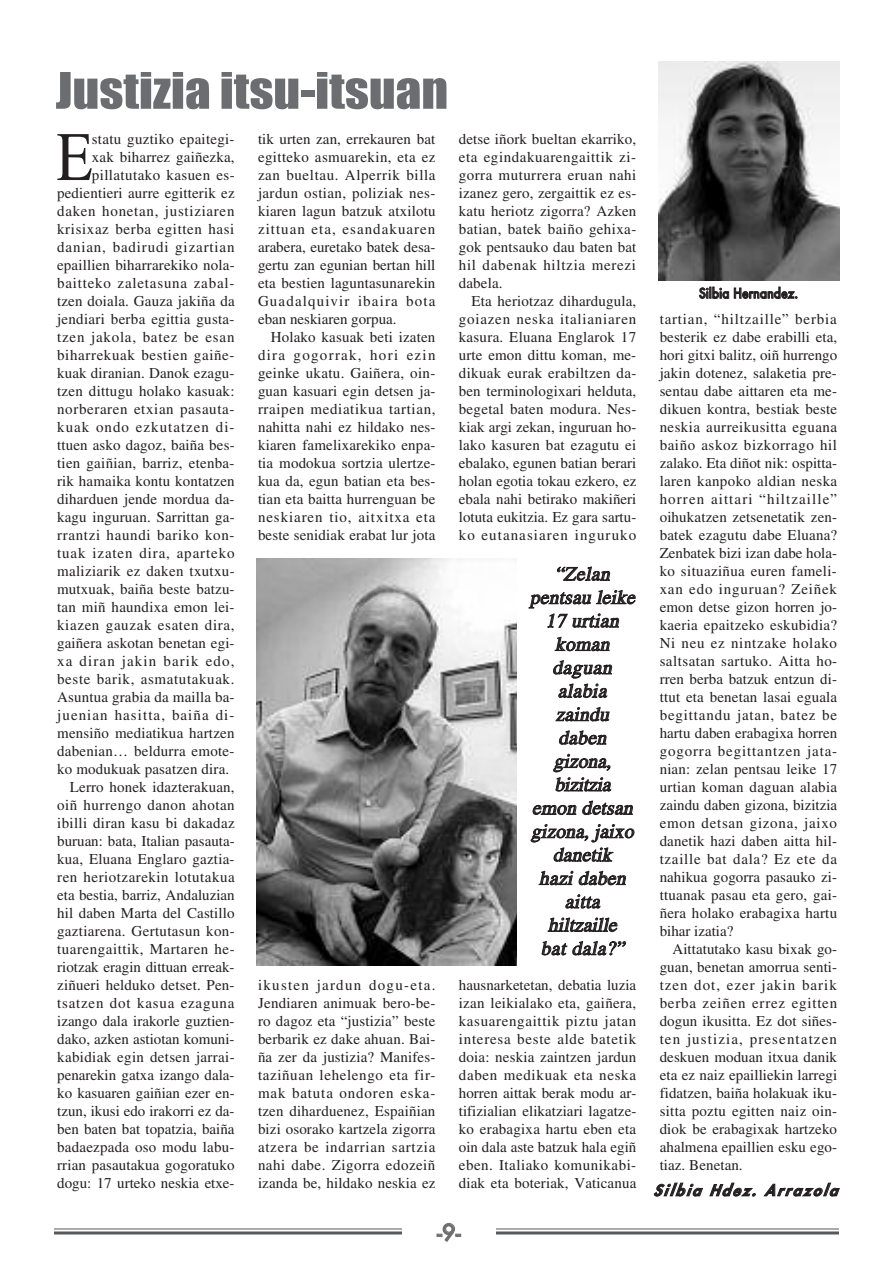
<style>
.page{position:relative;width:893px;height:1263px;background:#fff}
.page>*{position:absolute;margin:0;border:0;box-sizing:border-box;transform-origin:0 0}
.t1{font:69.3px "Times";color:#231f20;scale:.85 1}
.t2{font:46.5px "Impact";color:#6c6d70;scale:1.1 1}
.t3{font:500 22.5px "Futura";color:#6c6d70}
.t4{font:italic 19.5px/23.4px "Times";letter-spacing:.015em;color:#231f20;text-align:center}
.t5{font:15px/18px "Times";letter-spacing:.015em;color:#231f20;text-align:justify}
.t6{font:15px "Times";letter-spacing:.04em;color:#231f20}
.t7{font:15px "Times";letter-spacing:.035em;color:#231f20}
.t8{font:15px "Times";letter-spacing:.055em;color:#231f20}
.t9{font:15px "Times";letter-spacing:.045em;color:#231f20}
.t10{font:15px "Times";letter-spacing:.05em;color:#231f20}
.t11{font:15px "Times";letter-spacing:.06em;color:#231f20}
.t12{font:15px "Times";letter-spacing:.07em;color:#231f20}
.t13{font:15px "Times";letter-spacing:.065em;color:#231f20}
.t14{font:15px "Times";letter-spacing:.075em;color:#231f20}
.t15{font:italic 800 15px "Futura";letter-spacing:.15em;color:#231f20}
.t16{font:500 13.5px "Futura";letter-spacing:-.005em;color:#231f20;scale:.9 1}
</style>
<div class="page">
<hr style="left:54px;top:1228px;width:785px;height:1px;background:#57585a">
<hr style="left:54px;top:1231px;width:785px;height:3px;background:#57585a">
<div style="left:402px;top:1212px;width:93px;height:45px;background:#fff"></div>
<img style="left:659px;top:62px;width:180px;height:219px">
<img style="left:256px;top:559px;width:260px;height:406px">
<h2 class="t2" style="left:56px;top:66px;width:358px">JUSTIZIA ITSU-ITSUAN</h2>
<h1 class="t1" style="left:57px;top:133px;width:44px">E</h1>
<p class="t5" style="left:92px;top:132px;width:144px">statu guztiko epaitegi-</p>
<p class="t5" style="left:92px;top:150px;width:144px">xak biharrez gaiñezka,</p>
<p class="t5" style="left:92px;top:168px;width:144px">pillatutako kasuen es-</p>
<p class="t5" style="left:57px;top:186px;width:179px">pedientieri aurre egitterik ez</p>
<p class="t9" style="left:57px;top:206px;width:179px">daken honetan, justiziaren</p>
<p class="t6" style="left:57px;top:224px;width:179px">krisixaz berba egitten hasi</p>
<p class="t8" style="left:57px;top:242px;width:179px">danian, badirudi gizartian</p>
<p class="t5" style="left:57px;top:258px;width:179px">epaillien biharrarekiko nola-</p>
<p class="t8" style="left:57px;top:278px;width:179px">baitteko zaletasuna zabal-</p>
<p class="t5" style="left:57px;top:294px;width:179px">tzen doiala. Gauza jakiña da</p>
<p class="t5" style="left:57px;top:312px;width:179px">jendiari berba egittia gusta-</p>
<p class="t10" style="left:57px;top:332px;width:179px">tzen jakola, batez be esan</p>
<p class="t6" style="left:57px;top:350px;width:179px">biharrekuak bestien gaiñe-</p>
<p class="t5" style="left:57px;top:366px;width:179px">kuak diranian. Danok ezagu-</p>
<p class="t5" style="left:57px;top:384px;width:179px">tzen dittugu holako kasuak:</p>
<p class="t6" style="left:57px;top:404px;width:179px">norberaren etxian pasauta-</p>
<p class="t13" style="left:57px;top:422px;width:179px">kuak ondo ezkutatzen di-</p>
<p class="t5" style="left:57px;top:438px;width:179px">ttuen asko dagoz, baiña bes-</p>
<p class="t5" style="left:57px;top:456px;width:179px">tien gaiñian, barriz, etenba-</p>
<p class="t5" style="left:57px;top:474px;width:179px">rik hamaika kontu kontatzen</p>
<p class="t5" style="left:57px;top:492px;width:179px">diharduen jende mordua da-</p>
<p class="t5" style="left:57px;top:510px;width:179px">kagu inguruan. Sarrittan ga-</p>
<p class="t9" style="left:57px;top:530px;width:179px">rrantzi haundi bariko kon-</p>
<p class="t11" style="left:57px;top:548px;width:179px">tuak izaten dira, aparteko</p>
<p class="t5" style="left:57px;top:564px;width:179px">maliziarik ez daken txutxu-</p>
<p class="t5" style="left:57px;top:582px;width:179px">mutxuak, baiña beste batzu-</p>
<p class="t5" style="left:57px;top:600px;width:179px">tan miñ haundixa emon lei-</p>
<p class="t6" style="left:57px;top:620px;width:179px">kiazen gauzak esaten dira,</p>
<p class="t5" style="left:57px;top:636px;width:179px">gaiñera askotan benetan egi-</p>
<p class="t14" style="left:57px;top:656px;width:179px">xa diran jakin barik edo,</p>
<p class="t6" style="left:57px;top:674px;width:179px">beste barik, asmatutakuak.</p>
<p class="t5" style="left:57px;top:690px;width:179px">Asuntua grabia da mailla ba-</p>
<p class="t12" style="left:57px;top:710px;width:179px">juenian hasitta, baiña di-</p>
<p class="t5" style="left:57px;top:726px;width:179px">mensiño mediatikua hartzen</p>
<p class="t5" style="left:57px;top:744px;width:179px">dabenian… beldurra emote-</p>
<p class="t5" style="left:57px;top:762px;width:174px">ko modukuak pasatzen dira.</p>
<p class="t5" style="left:70px;top:780px;width:166px">Lerro honek idazterakuan,</p>
<p class="t7" style="left:57px;top:800px;width:179px">oiñ hurrengo danon ahotan</p>
<p class="t5" style="left:57px;top:816px;width:179px">ibilli diran kasu bi dakadaz</p>
<p class="t5" style="left:57px;top:834px;width:179px">buruan: bata, Italian pasauta-</p>
<p class="t5" style="left:57px;top:852px;width:179px">kua, Eluana Englaro gaztia-</p>
<p class="t7" style="left:57px;top:872px;width:179px">ren heriotzarekin lotutakua</p>
<p class="t5" style="left:57px;top:888px;width:179px">eta bestia, barriz, Andaluzian</p>
<p class="t5" style="left:57px;top:906px;width:179px">hil daben Marta del Castillo</p>
<p class="t5" style="left:57px;top:924px;width:179px">gaztiarena. Gertutasun kon-</p>
<p class="t7" style="left:57px;top:944px;width:179px">tuarengaittik, Martaren he-</p>
<p class="t5" style="left:57px;top:960px;width:179px">riotzak eragin dittuan erreak-</p>
<p class="t5" style="left:57px;top:978px;width:179px">ziñueri helduko detset. Pen-</p>
<p class="t10" style="left:57px;top:998px;width:179px">tsatzen dot kasua ezaguna</p>
<p class="t5" style="left:57px;top:1014px;width:179px">izango dala irakorle guztien-</p>
<p class="t5" style="left:57px;top:1032px;width:179px">dako, azken astiotan komuni-</p>
<p class="t5" style="left:57px;top:1050px;width:179px">kabidiak egin detsen jarrai-</p>
<p class="t5" style="left:57px;top:1068px;width:179px">penarekin gatxa izango dala-</p>
<p class="t5" style="left:57px;top:1086px;width:179px">ko kasuaren gaiñian ezer en-</p>
<p class="t5" style="left:57px;top:1104px;width:179px">tzun, ikusi edo irakorri ez da-</p>
<p class="t5" style="left:57px;top:1122px;width:179px">ben baten bat topatzia, baiña</p>
<p class="t5" style="left:57px;top:1140px;width:179px">badaezpada oso modu labu-</p>
<p class="t5" style="left:57px;top:1158px;width:179px">rrian pasautakua gogoratuko</p>
<p class="t5" style="left:57px;top:1176px;width:179px">dogu: 17 urteko neskia etxe-</p>
<p class="t5" style="left:258px;top:132px;width:179px">tik urten zan, errekauren bat egitteko asmuarekin, eta ez zan bueltau. Alperrik billa jardun ostian, poliziak nes&shy;kiaren lagun batzuk atxilotu zittuan eta, esandakuaren arabera, euretako batek desa&shy;gertu zan egunian bertan hill eta bestien laguntasunarekin Guadalquivir ibaira bota eban neskiaren gorpua.</p>
<p class="t5" style="left:258px;top:330px;width:179px;text-indent:13px">Holako kasuak beti izaten dira gogorrak, hori ezin geinke ukatu. Gaiñera, oin&shy;guan kasuari egin detsen ja&shy;rraipen mediatikua tartian, nahitta nahi ez hildako nes&shy;kiaren famelixarekiko enpa&shy;tia modokua sortzia ulertze&shy;kua da, egun batian eta bes&shy;tian eta baitta hurrenguan be neskiaren tio, aitxitxa eta beste senidiak erabat lur jota</p>
<p class="t5" style="left:258px;top:978px;width:179px">ikusten jardun dogu-eta.<br>Jendiaren animuak bero-be&shy;ro dagoz eta “justizia” beste berbarik ez dake ahuan. Bai&shy;ña zer da justizia? Manifes&shy;taziñuan lehelengo eta fir&shy;mak batuta ondoren eska&shy;tzen diharduenez, Espaiñian bizi osorako kartzela zigorra atzera be indarrian sartzia nahi dabe. Zigorra edozeiñ izanda be, hildako neskia ez</p>
<p class="t5" style="left:459px;top:132px;width:179px">detse iñork bueltan ekarriko, eta egindakuarengaittik zi&shy;gorra muturrera eruan nahi izanez gero, zergaittik ez es&shy;katu heriotz zigorra? Azken batian, batek baiño gehixa&shy;gok pentsauko dau baten bat hil dabenak hiltzia merezi dabela.</p>
<p class="t5" style="left:459px;top:294px;width:179px;text-indent:13px">Eta heriotzaz dihardugula, goiazen neska italianiaren kasura. Eluana Englarok 17 urte emon dittu koman, me&shy;dikuak eurak erabiltzen da&shy;ben terminologixari helduta, begetal baten modura. Nes&shy;kiak argi zekan, inguruan ho&shy;lako kasuren bat ezagutu ei ebalako, egunen batian berari holan egotia tokau ezkero, ez ebala nahi betirako makiñeri lotuta eukitzia. Ez gara sartu&shy;ko eutanasiaren inguruko</p>
<h3 class="t4" style="left:530px;top:564px;width:110px">“Zelan pentsau leike<br>17 urtian koman daguan alabia zaindu daben gizona, bizitzia emon detsan gizona, jaixo danetik<br>hazi daben aitta hiltzaille<br>bat dala?”</h3>
<p class="t5" style="left:459px;top:978px;width:179px">hausnarketetan, debatia luzia izan leikialako eta, gaiñera, kasuarengaittik piztu jatan interesa beste alde batetik doia: neskia zaintzen jardun daben medikuak eta neska horren aittak berak modu ar&shy;tifizialian elikatziari lagatze&shy;ko erabagixa hartu eben eta oin dala aste batzuk hala egiñ eben. Italiako komunikabi&shy;diak eta boteriak, Vaticanua</p>
<h3 class="t3" style="left:437px;top:1220px;width:25px">-9-</h3>
<p class="t16" style="left:699px;top:286px;width:112px">Silbia Hernandez.</p>
<p class="t5" style="left:660px;top:312px;width:179px">tartian, “hiltzaille” berbia besterik ez dabe erabilli eta, hori gitxi balitz, oiñ hurrengo jakin dotenez, salaketia pre&shy;sentau dabe aittaren eta me&shy;dikuen kontra, bestiak beste neskia aurreikusitta eguana baiño askoz bizkorrago hil zalako. Eta diñot nik: ospitta&shy;laren kanpoko aldian neska horren aittari “hiltzaille” oihukatzen zetsenetatik zen&shy;batek ezagutu dabe Eluana?<br>Zenbatek bizi izan dabe hola&shy;ko situaziñua euren fameli&shy;xan edo inguruan? Zeiñek emon detse gizon horren jo&shy;kaeria epaitzeko eskubidia?<br>Ni neu ez nintzake holako saltsatan sartuko. Aitta ho&shy;rren berba batzuk entzun di&shy;ttut eta benetan lasai eguala begittandu jatan, batez be hartu daben erabagixa horren gogorra begittantzen jata&shy;nian: zelan pentsau leike 17 urtian koman daguan alabia zaindu daben gizona, bizitzia emon detsan gizona, jaixo danetik hazi daben aitta hil&shy;tzaille bat dala? Ez ete da nahikua gogorra pasauko zi&shy;ttuanak pasau eta gero, gai&shy;ñera holako erabagixa hartu bihar izatia?</p>
<p class="t5" style="left:660px;top:942px;width:179px;text-indent:13px">Aittatutako kasu bixak go&shy;guan, benetan amorrua senti&shy;tzen dot, ezer jakin barik berba zeiñen errez egitten dogun ikusitta. Ez dot siñes&shy;ten justizia, presentatzen deskuen moduan itxua danik eta ez naiz epailliekin larregi fidatzen, baiña holakuak iku&shy;sitta poztu egitten naiz oin&shy;diok be erabagixak hartzeko ahalmena epaillien esku ego&shy;tiaz. Benetan.</p>
<p class="t15" style="left:653px;top:1183px;width:189px">Silbia Hdez. Arrazola</p>
</div>
